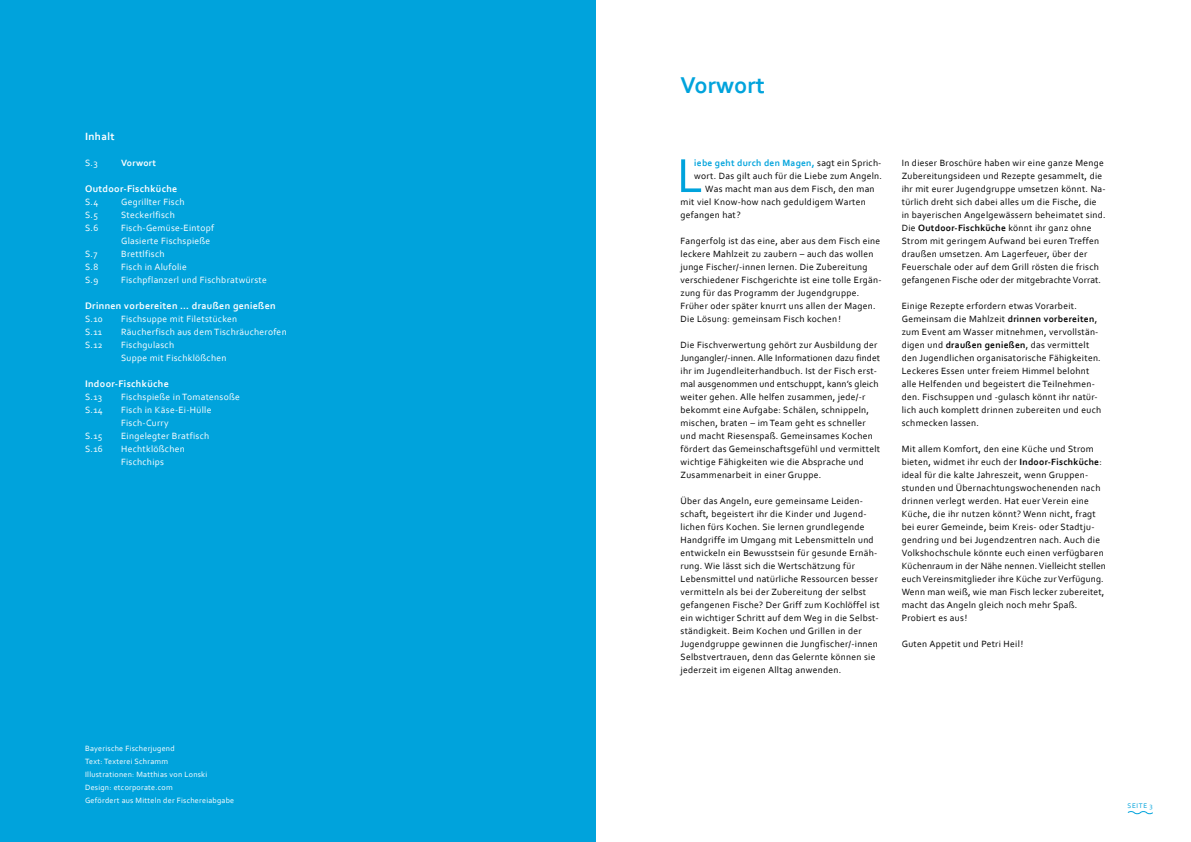
<style>
.page{position:relative;width:1191px;height:842px;background:#fff}
.page>*{position:absolute;margin:0;border:0;box-sizing:border-box;transform-origin:0 0}
.t1{font:50px "Corbel";color:#00a3dc}
.t2{font:700 24px "Corbel";color:#00a3dc}
.t3{font:700 11px "Corbel";letter-spacing:.03em;color:#fff}
.t4{font:700 10px "Corbel";letter-spacing:.03em;color:#fff}
.t5{font:9.5px/13px "Corbel";letter-spacing:.03em;color:#000}
.t6{font:9.5px/13px "Corbel";letter-spacing:.03em;color:#fff}
.t7{font:700 9.5px "Corbel";letter-spacing:.025em;color:#00a3dc}
.t8{font:700 9.5px "Corbel";letter-spacing:.03em;color:#fff}
.t9{font:8px/13px "Corbel";letter-spacing:.03em;color:#fff}
.t10{font:7px "Corbel";letter-spacing:.09em;color:#00a3dc}
.s1{font-weight:400;color:#000}
.s2{font-weight:700}
</style>
<div class="page">
<hr style="left:595px;top:0;width:1px;height:842px;background:#b3b2b2">
<div style="left:0;top:0;width:595px;height:842px;background:#00a3dc"></div>
<svg style="left:1127px;top:811px;width:26px;height:4px"></svg>
<p class="t3" style="left:85px;top:130px;width:31px">Inhalt</p>
<p class="t6" style="left:85px;top:156px;width:14px">S.3</p>
<p class="t8" style="left:121px;top:157px;width:37px">Vorwort</p>
<p class="t4" style="left:85px;top:183px;width:94px">Outdoor-Fischküche</p>
<p class="t6" style="left:85px;top:195px;width:15px">S.4</p>
<p class="t6" style="left:121px;top:195px;width:65px">Gegrillter Fisch</p>
<p class="t6" style="left:85px;top:208px;width:14px">S.5</p>
<p class="t6" style="left:121px;top:208px;width:55px">Steckerlfisch</p>
<p class="t6" style="left:85px;top:221px;width:15px">S.6</p>
<p class="t6" style="left:121px;top:221px;width:95px">Fisch-Gemüse-Eintopf<br>Glasierte Fischspieße</p>
<p class="t6" style="left:85px;top:247px;width:14px">S.7</p>
<p class="t6" style="left:121px;top:247px;width:45px">Brettlfisch</p>
<p class="t6" style="left:85px;top:260px;width:15px">S.8</p>
<p class="t6" style="left:121px;top:260px;width:67px">Fisch in Alufolie</p>
<p class="t6" style="left:85px;top:273px;width:15px">S.9</p>
<p class="t6" style="left:121px;top:273px;width:147px">Fischpflanzerl und Fischbratwürste</p>
<p class="t4" style="left:85px;top:300px;width:192px">Drinnen vorbereiten … draußen genießen</p>
<p class="t6" style="left:85px;top:312px;width:19px">S.10</p>
<p class="t6" style="left:121px;top:312px;width:118px">Fischsuppe mit Filetstücken</p>
<p class="t6" style="left:85px;top:325px;width:19px">S.11</p>
<p class="t6" style="left:121px;top:325px;width:167px">Räucherfisch aus dem Tischräucherofen</p>
<p class="t6" style="left:85px;top:338px;width:19px">S.12</p>
<p class="t6" style="left:121px;top:338px;width:107px">Fischgulasch<br>Suppe mit Fischklößchen</p>
<p class="t4" style="left:85px;top:378px;width:85px">Indoor-Fischküche</p>
<p class="t6" style="left:85px;top:390px;width:18px">S.13</p>
<p class="t6" style="left:121px;top:390px;width:120px">Fischspieße in Tomatensoße</p>
<p class="t6" style="left:85px;top:403px;width:19px">S.14</p>
<p class="t6" style="left:121px;top:403px;width:92px">Fisch in Käse-Ei-Hülle<br>Fisch-Curry</p>
<p class="t6" style="left:85px;top:429px;width:19px">S.15</p>
<p class="t6" style="left:121px;top:429px;width:90px">Eingelegter Bratfisch</p>
<p class="t6" style="left:85px;top:442px;width:19px">S.16</p>
<p class="t6" style="left:121px;top:442px;width:65px">Hechtklößchen<br>Fischchips</p>
<p class="t9" style="left:85px;top:742px;width:151px">Bayerische Fischerjugend<br>Text: Texterei Schramm<br>Illustrationen: Matthias von Lonski<br>Design: etcorporate.com<br>Gefördert aus Mitteln der Fischereiabgabe</p>
<h2 class="t2" style="left:680px;top:70px;width:86px">Vorwort</h2>
<p class="t7" style="left:694px;top:157px;width:189px">iebe geht durch den Magen, <span class="s1">sagt ein Sprich-</span></p>
<p class="t5" style="left:694px;top:169px;width:189px">wort. Das gilt auch für die Liebe zum Angeln.</p>
<p class="t5" style="left:705px;top:182px;width:171px">Was macht man aus dem Fisch, den man</p>
<p class="t5" style="left:680px;top:195px;width:187px">mit viel Know-how nach geduldigem Warten</p>
<p class="t5" style="left:680px;top:208px;width:62px">gefangen hat?</p>
<p class="t5" style="left:680px;top:234px;width:202px">Fangerfolg ist das eine, aber aus dem Fisch eine leckere Mahlzeit zu zaubern – auch das wollen junge Fischer/-innen lernen. Die Zubereitung verschiedener Fischgerichte ist eine tolle Ergän&shy;zung für das Programm der Jugendgruppe.<br>Früher oder später knurrt uns allen der Magen.<br>Die Lösung: gemeinsam Fisch kochen!</p>
<p class="t5" style="left:680px;top:338px;width:201px">Die Fischverwertung gehört zur Ausbildung der Jungangler/-innen. Alle Informationen dazu findet ihr im Jugendleiterhandbuch. Ist der Fisch erst&shy;mal ausgenommen und entschuppt, kann’s gleich weiter gehen. Alle helfen zusammen, jede/-r bekommt eine Aufgabe: Schälen, schnippeln, mischen, braten – im Team geht es schneller und macht Riesenspaß. Gemeinsames Kochen fördert das Gemeinschaftsgefühl und vermittelt wichtige Fähigkeiten wie die Absprache und Zusammenarbeit in einer Gruppe.</p>
<p class="t5" style="left:680px;top:494px;width:200px">Über das Angeln, eure gemeinsame Leiden&shy;schaft, begeistert ihr die Kinder und Jugend&shy;lichen fürs Kochen. Sie lernen grundlegende Handgriffe im Umgang mit Lebensmitteln und entwickeln ein Bewusstsein für gesunde Ernäh&shy;rung. Wie lässt sich die Wertschätzung für Lebensmittel und natürliche Ressourcen besser vermitteln als bei der Zubereitung der selbst gefangenen Fische? Der Griff zum Kochlöffel ist ein wichtiger Schritt auf dem Weg in die Selbst&shy;ständigkeit. Beim Kochen und Grillen in der Jugendgruppe gewinnen die Jungfischer/-innen Selbstvertrauen, denn das Gelernte können sie jederzeit im eigenen Alltag anwenden.</p>
<h1 class="t1" style="left:677px;top:145px;width:28px">L</h1>
<p class="t5" style="left:901px;top:156px;width:205px">In dieser Broschüre haben wir eine ganze Menge Zubereitungsideen und Rezepte gesammelt, die ihr mit eurer Jugendgruppe umsetzen könnt. Na&shy;türlich dreht sich dabei alles um die Fische, die in bayerischen Angelgewässern beheimatet sind.<br>Die <span class="s2">Outdoor-Fischküche</span> könnt ihr ganz ohne Strom mit geringem Aufwand bei euren Treffen draußen umsetzen. Am Lagerfeuer, über der Feuerschale oder auf dem Grill rösten die frisch gefangenen Fische oder der mitgebrachte Vorrat.</p>
<p class="t5" style="left:901px;top:299px;width:201px">Einige Rezepte erfordern etwas Vorarbeit.<br>Gemeinsam die Mahlzeit <span class="s2">drinnen vorbereiten</span>, zum Event am Wasser mitnehmen, vervollstän&shy;digen und <span class="s2">draußen genießen</span>, das vermittelt den Jugendlichen organisatorische Fähigkeiten.<br>Leckeres Essen unter freiem Himmel belohnt alle Helfenden und begeistert die Teilnehmen&shy;den. Fischsuppen und -gulasch könnt ihr natür&shy;lich auch komplett drinnen zubereiten und euch schmecken lassen.</p>
<p class="t5" style="left:901px;top:442px;width:206px">Mit allem Komfort, den eine Küche und Strom bieten, widmet ihr euch der <span class="s2">Indoor-Fischküche</span>: ideal für die kalte Jahreszeit, wenn Gruppen&shy;stunden und Übernachtungswochenenden nach drinnen verlegt werden. Hat euer Verein eine Küche, die ihr nutzen könnt? Wenn nicht, fragt bei eurer Gemeinde, beim Kreis- oder Stadtju&shy;gendring und bei Jugendzentren nach. Auch die Volkshochschule könnte euch einen verfügbaren Küchenraum in der Nähe nennen. Vielleicht stellen euch Vereinsmitglieder ihre Küche zur Verfügung.<br>Wenn man weiß, wie man Fisch lecker zubereitet, macht das Angeln gleich noch mehr Spaß.<br>Probiert es aus!</p>
<p class="t5" style="left:901px;top:637px;width:123px">Guten Appetit und Petri Heil!</p>
<p class="t10" style="left:1127px;top:802px;width:27px">SEITE 3</p>
</div>
